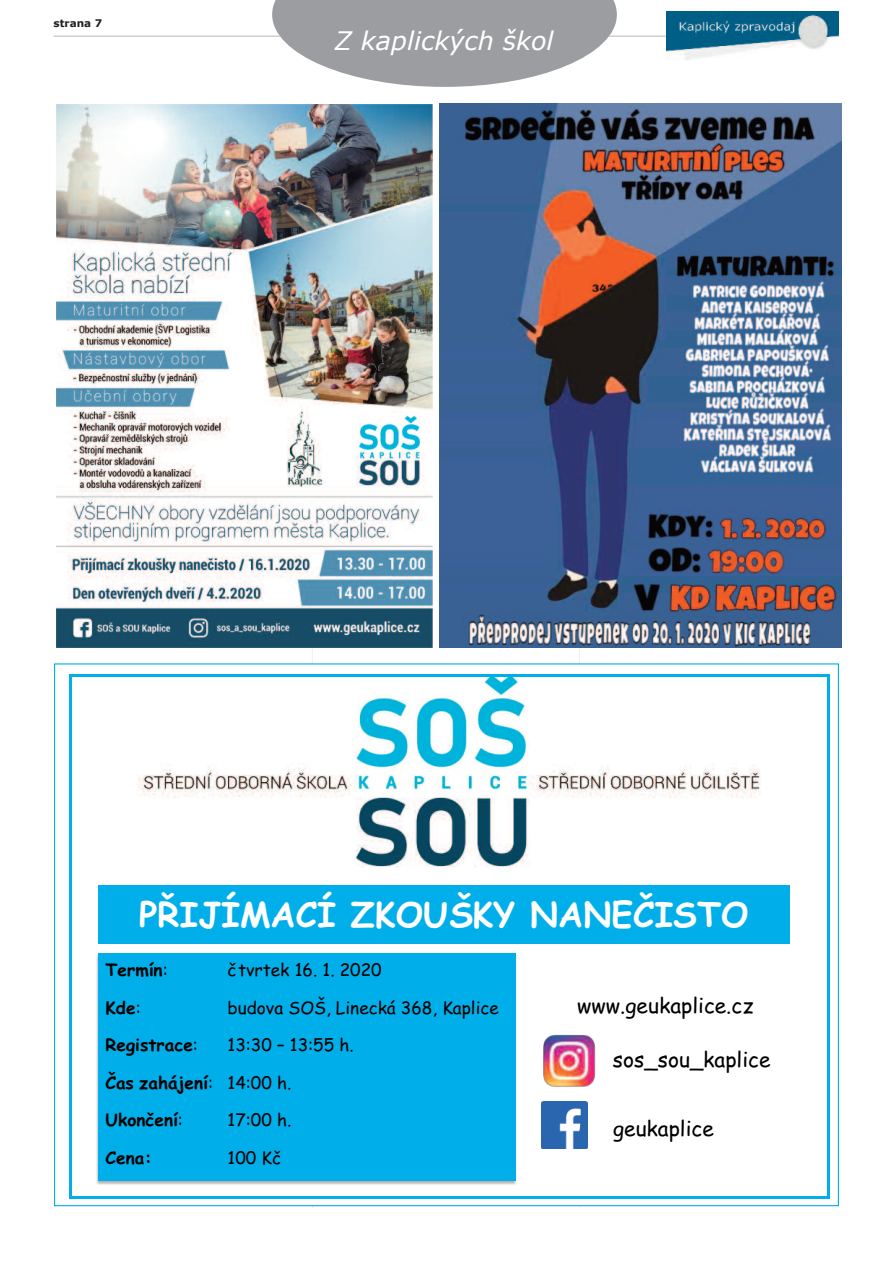
<style>
.page{position:relative;width:893px;height:1263px;background:#fff}
.page>*{position:absolute;margin:0;border:0;box-sizing:border-box;transform-origin:0 0}
.t1{font:700 34.5px "Comic Sans MS";color:#fff}
.t2{font:italic 25.5px "Verdana";color:#fff}
.t3{font:21px "Comic Sans MS";color:#000}
.t4{font:17.25px/37.3px "Comic Sans MS";color:#000}
.t5{font:700 17.25px "Comic Sans MS";color:#000}
.t6{font:700 10.5px "Verdana";color:#231f20}
.s1{font-weight:400}
.s2{font-weight:700}
</style>
<div class="page">
<hr style="left:54px;top:36px;width:784px;height:1px;background:#d0d1d2">
<svg style="left:579px;top:648px;width:1px;height:560px"></svg>
<svg style="left:312px;top:648px;width:1px;height:560px"></svg>
<img style="left:666px;top:11px;width:173px;height:49px">
<svg style="left:272px;top:0;width:345px;height:87px"></svg>
<img style="left:56px;top:104px;width:376px;height:543px">
<img style="left:440px;top:103px;width:401px;height:545px">
<div style="left:55px;top:664px;width:783px;height:541px;background:#fff"></div>
<img style="left:115px;top:676px;width:669px;height:191px">
<div style="left:98px;top:885px;width:692px;height:59px;background:#00aeea"></div>
<div style="left:98px;top:954px;width:417px;height:227px;background:#00aeea"></div>
<img style="left:543px;top:1034px;width:53px;height:53px">
<img style="left:541px;top:1102px;width:47px;height:46px">
<hr style="left:72px;top:674px;width:755px;height:2px;background:#00aeea">
<hr style="left:70px;top:676px;width:2px;height:520px;background:#00aeea">
<hr style="left:827px;top:676px;width:2px;height:520px;background:#00aeea">
<hr style="left:72px;top:1196px;width:755px;height:2px;background:#00aeea">
<p class="t6" style="left:54px;top:16px;width:50px">strana 7</p>
<h2 class="t2" style="left:334px;top:24px;width:221px">Z kaplických škol</h2>
<h1 class="t1" style="left:139px;top:889px;width:611px">PŘIJÍMACÍ ZKOUŠKY NANEČISTO</h1>
<p class="t5" style="left:105px;top:957px;width:64px">Termín<span class="s1">:</span></p>
<p class="t4" style="left:228px;top:951px;width:156px">čtvrtek 16. 1. 2020</p>
<p class="t5" style="left:105px;top:995px;width:37px">Kde<span class="s1">:</span></p>
<p class="t4" style="left:228px;top:988px;width:273px">budova SOŠ, Linecká 368, Kaplice</p>
<p class="t5" style="left:105px;top:1032px;width:94px">Registrace<span class="s1">:</span></p>
<p class="t3" style="left:577px;top:990px;width:178px">www.geukaplice.cz</p>
<p class="t3" style="left:613px;top:1044px;width:159px">sos_sou_kaplice</p>
<p class="t4" style="left:105px;top:1026px;width:250px;text-indent:122px">13:30 – 13:55 h.<br><span class="s2">Čas zahájení</span>: 14:00 h.<br><span class="s2">Ukončení</span>:</p>
<p class="t4" style="left:228px;top:1100px;width:65px">17:00 h.</p>
<p class="t3" style="left:613px;top:1113px;width:102px">geukaplice</p>
<p class="t5" style="left:105px;top:1144px;width:48px">Cena:</p>
<p class="t4" style="left:228px;top:1138px;width:56px">100 Kč</p>
</div>
